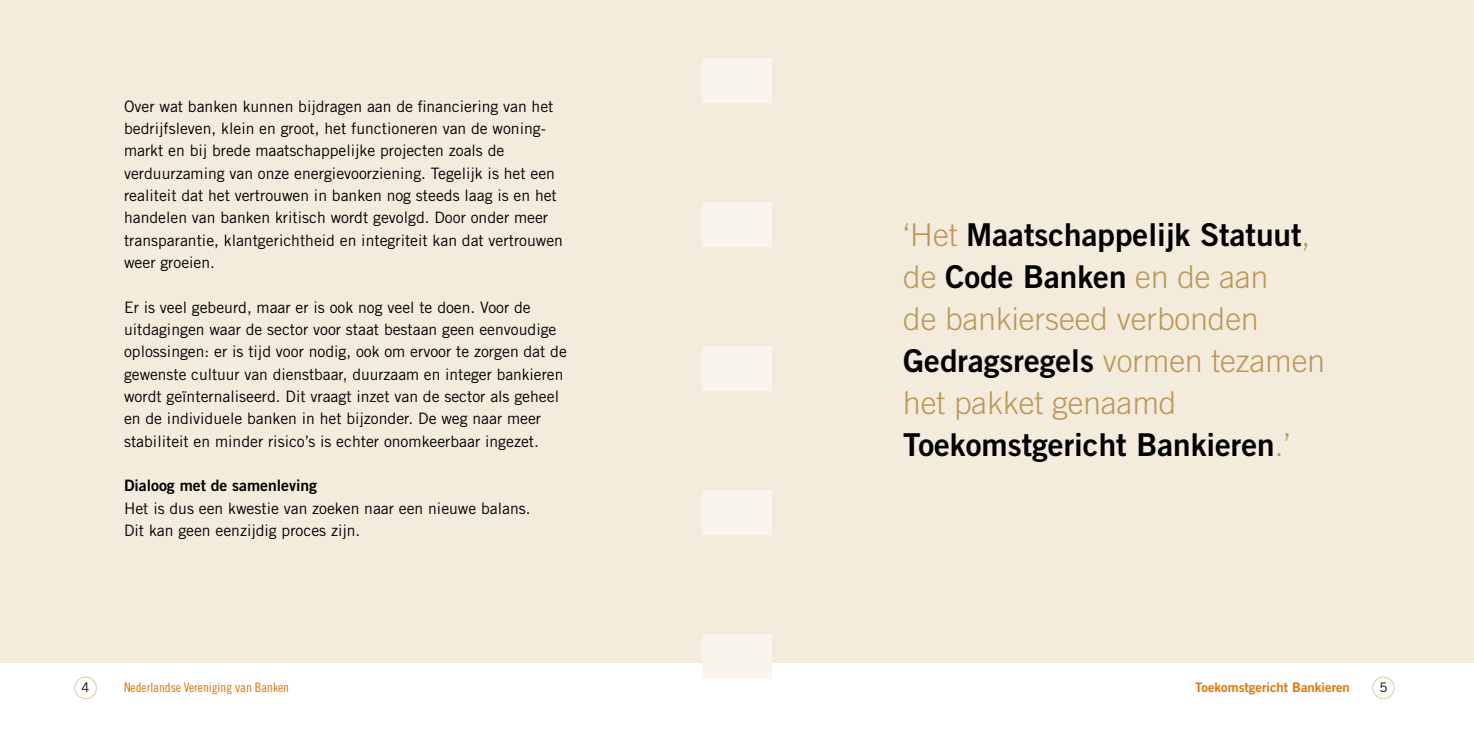
<style>
.page{position:relative;width:1474px;height:737px;background:#fff}
.page>*{position:absolute;margin:0;border:0;box-sizing:border-box;transform-origin:0 0}
.t1{font:31.5px/42px "Trade Gothic Bold Two";color:#000}
.t2{font:300 31.5px "Trade Gothic";color:#bc9755}
.t3{font:15.75px/22.4px "Trade Gothic";color:#000}
.t4{font:15.75px "Trade Gothic Bold Two";color:#000}
.t5{font:13.12px "Trade Gothic Cond Eighteen";color:#e47205}
.t6{font:13.12px "Trade Gothic Bold Two";color:#e47205}
.t7{font:13.12px "Trade Gothic";color:#000}
.s1{font-family:"Trade Gothic";font-weight:300;color:#bc9755}
</style>
<div class="page">
<div style="left:0;top:0;width:1473px;height:662px;background:#f3ecdd"></div>
<div style="left:702px;top:634px;width:69px;height:44px;background:#f9f5ee"></div>
<div style="left:702px;top:490px;width:69px;height:45px;background:#f9f5ee"></div>
<div style="left:702px;top:346px;width:69px;height:45px;background:#f9f5ee"></div>
<div style="left:702px;top:202px;width:69px;height:45px;background:#f9f5ee"></div>
<div style="left:702px;top:58px;width:69px;height:45px;background:#f9f5ee"></div>
<div style="left:1372px;top:676px;width:22px;height:23px;border:1px solid #dfc999;border-radius:50%"></div>
<div style="left:74px;top:676px;width:23px;height:23px;border:1px solid #dfc999;border-radius:50%"></div>
<p class="t3" style="left:124px;top:95px;width:440px">Over wat banken kunnen bijdragen aan de financiering van het bedrijfsleven, klein en groot, het functioneren van de woning--- markt en bij brede maatschappelijke projecten zoals de verduurzaming van onze energievoorziening. Tegelijk is het een realiteit dat het vertrouwen in banken nog steeds laag is en het handelen van banken kritisch wordt gevolgd. Door onder meer transparantie, klantgerichtheid en integriteit kan dat vertrouwen weer groeien.</p>
<p class="t3" style="left:124px;top:295px;width:444px">Er is veel gebeurd, maar er is ook nog veel te doen. Voor de uitdagingen waar de sector voor staat bestaan geen eenvoudige oplossingen: er is tijd voor nodig, ook om ervoor te zorgen dat de gewenste cultuur van dienstbaar, duurzaam en integer bankieren wordt geïnternaliseerd. Dit vraagt inzet van de sector als geheel en de individuele banken in het bijzonder. De weg naar meer stabiliteit en minder risico’s is echter onomkeerbaar ingezet.</p>
<p class="t4" style="left:124px;top:476px;width:194px">Dialoog met de samenleving</p>
<p class="t3" style="left:124px;top:496px;width:408px">Het is dus een kwestie van zoeken naar een nieuwe balans.<br>Dit kan geen eenzijdig proces zijn.</p>
<h1 class="t1" style="left:903px;top:213px;width:408px"><span class="s1">‘Het</span> Maatschappelijk Statuut<span class="s1">, de</span> Code Banken <span class="s1">en de aan</span></h1>
<h1 class="t2" style="left:903px;top:300px;width:357px">de bankierseed verbonden</h1>
<h1 class="t1" style="left:903px;top:339px;width:423px">Gedragsregels <span class="s1">vormen tezamen</span></h1>
<h1 class="t2" style="left:903px;top:384px;width:275px">het pakket genaamd</h1>
<h1 class="t1" style="left:903px;top:423px;width:389px">Toekomstgericht Bankieren<span class="s1">.’</span></h1>
<p class="t7" style="left:82px;top:679px;width:10px">4</p>
<p class="t5" style="left:124px;top:680px;width:166px">Nederlandse Vereniging van Banken</p>
<p class="t6" style="left:1195px;top:679px;width:156px">Toekomstgericht Bankieren</p>
<p class="t7" style="left:1379px;top:679px;width:10px">5</p>
</div>
